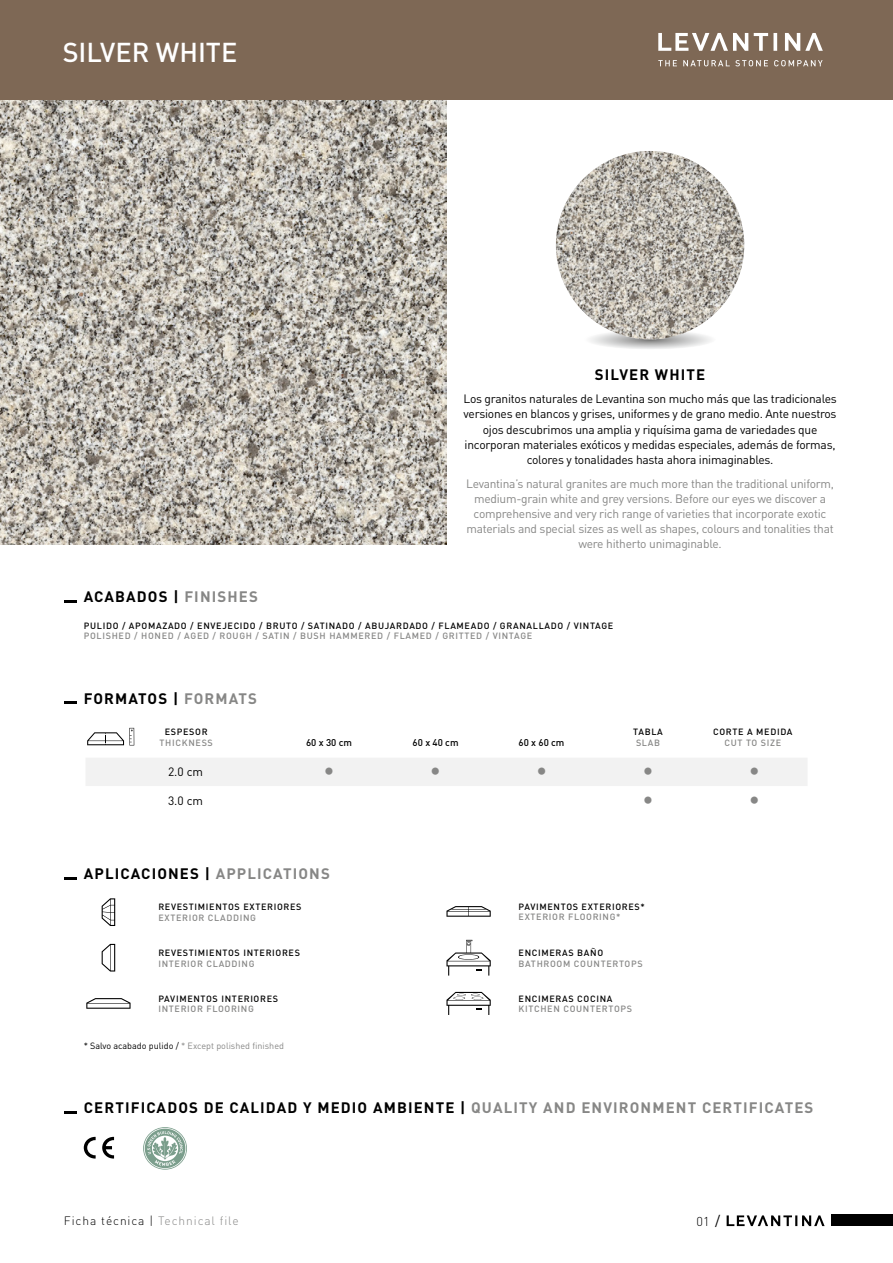
<style>
.page{position:relative;width:893px;height:1263px;background:#fff}
.page>*{position:absolute;margin:0;border:0;box-sizing:border-box;transform-origin:0 0}
.t1{font:500 27px "DIN";color:#fff}
.t2{font:27px "Minion Pro";color:#878786}
.t3{font:700 15px "DIN";letter-spacing:.075em;color:#000}
.t4{font:300 12.75px "DIN";color:#000}
.t5{font:12px/15.1px "DIN";letter-spacing:-.02em;color:#000;text-align:center}
.t6{font:12px/15.1px "DIN";letter-spacing:-.02em;color:#878786;text-align:center}
.t7{font:300 12px "DIN";letter-spacing:.075em;color:#000}
.t8{font:500 9.75px "DIN";color:#000}
.t9{font:500 9px "DIN";letter-spacing:.075em;color:#000}
.t10{font:500 9px "DIN";letter-spacing:.075em;color:#878786}
.t11{font:9px "DIN";color:#878786}
.s1{color:#878786}
.s2{color:#000}
.s3{font-family:"DIN Regular Alternate";font-weight:400;font-size:14.25px}
</style>
<div class="page">
<img style="left:0;top:100px;width:446px;height:444px">
<div style="left:0;top:0;width:893px;height:100px;background:#7e6855"></div>
<svg style="left:590px;top:329px;width:121px;height:20px"></svg>
<img style="left:556px;top:151px;width:188px;height:188px;border-radius:94px">
<div style="left:831px;top:1215px;width:62px;height:11px;background:#000"></div>
<svg style="left:727px;top:1215px;width:98px;height:11px"></svg>
<svg style="left:64px;top:600px;width:13px;height:2px"></svg>
<svg style="left:64px;top:702px;width:13px;height:2px"></svg>
<svg style="left:87px;top:728px;width:47px;height:17px"></svg>
<div style="left:86px;top:758px;width:721px;height:28px;background:#f2f2f2"></div>
<svg style="left:84px;top:1137px;width:12px;height:21px"></svg>
<svg style="left:102px;top:1137px;width:12px;height:21px"></svg>
<svg style="left:143px;top:1127px;width:44px;height:43px"></svg>
<svg style="left:144px;top:1128px;width:42px;height:41px"></svg>
<svg style="left:145px;top:1128px;width:40px;height:40px"></svg>
<svg style="left:147px;top:1131px;width:36px;height:35px"></svg>
<svg style="left:64px;top:1111px;width:13px;height:2px"></svg>
<svg style="left:658px;top:33px;width:165px;height:33px"></svg>
<svg style="left:64px;top:877px;width:13px;height:2px"></svg>
<svg style="left:102px;top:898px;width:13px;height:28px"></svg>
<svg style="left:102px;top:944px;width:13px;height:27px"></svg>
<svg style="left:86px;top:998px;width:45px;height:11px"></svg>
<svg style="left:446px;top:940px;width:45px;height:35px"></svg>
<svg style="left:446px;top:992px;width:45px;height:23px"></svg>
<svg style="left:446px;top:906px;width:45px;height:11px"></svg>
<h1 class="t1" style="left:63px;top:34px;width:176px">SILVER WHITE</h1>
<p class="t3" style="left:595px;top:364px;width:112px">SILVER WHITE</p>
<p class="t5" style="left:463px;top:392px;width:375px">Los granitos naturales de Levantina son mucho más que las tradicionales versiones en blancos y grises, uniformes y de grano medio. Ante nuestros ojos descubrimos una amplia y riquísima gama de variedades que incorporan materiales exóticos y medidas especiales, además de formas, colores y tonalidades hasta ahora inimaginables.</p>
<p class="t6" style="left:466px;top:476px;width:370px">Levantina’s natural granites are much more than the traditional uniform, medium-grain white and grey versions. Before our eyes we discover a comprehensive and very rich range of varieties that incorporate exotic materials and special sizes as well as shapes, colours and tonalities that were hitherto unimaginable.</p>
<p class="t3" style="left:84px;top:587px;width:176px">ACABADOS | <span class="s1">FINISHES</span></p>
<p class="t9" style="left:84px;top:619px;width:531px">PULIDO / APOMAZADO / ENVEJECIDO / BRUTO / SATINADO / ABUJARDADO / FLAMEADO / GRANALLADO / VINTAGE</p>
<p class="t10" style="left:84px;top:630px;width:450px">POLISHED / HONED / AGED / ROUGH / SATIN / BUSH HAMMERED / FLAMED / GRITTED / VINTAGE</p>
<p class="t3" style="left:84px;top:688px;width:175px">FORMATOS | <span class="s1">FORMATS</span></p>
<p class="t9" style="left:165px;top:726px;width:44px">ESPESOR</p>
<p class="t10" style="left:160px;top:737px;width:55px">THICKNESS</p>
<p class="t8" style="left:306px;top:736px;width:47px">60 x 30 cm</p>
<p class="t8" style="left:413px;top:736px;width:47px">60 x 40 cm</p>
<p class="t8" style="left:518px;top:736px;width:47px">60 x 60 cm</p>
<p class="t5" style="left:168px;top:765px;width:37px">2.0 cm</p>
<h1 class="t2" style="left:324px;top:750px;width:12px">•</h1>
<h1 class="t2" style="left:430px;top:750px;width:12px">•</h1>
<h1 class="t2" style="left:536px;top:750px;width:12px">•</h1>
<h1 class="t2" style="left:643px;top:750px;width:12px">•</h1>
<h1 class="t2" style="left:749px;top:750px;width:12px">•</h1>
<p class="t5" style="left:168px;top:793px;width:37px">3.0 cm</p>
<h1 class="t2" style="left:643px;top:779px;width:12px">•</h1>
<h1 class="t2" style="left:749px;top:779px;width:12px">•</h1>
<p class="t9" style="left:713px;top:726px;width:81px">CORTE A MEDIDA</p>
<p class="t10" style="left:724px;top:737px;width:58px">CUT TO SIZE</p>
<p class="t9" style="left:633px;top:726px;width:31px">TABLA</p>
<p class="t10" style="left:636px;top:737px;width:26px">SLAB</p>
<p class="t3" style="left:84px;top:864px;width:248px">APLICACIONES | <span class="s1">APPLICATIONS</span></p>
<p class="t9" style="left:158px;top:901px;width:145px">REVESTIMIENTOS EXTERIORES</p>
<p class="t10" style="left:158px;top:911px;width:99px">EXTERIOR CLADDING</p>
<p class="t9" style="left:158px;top:947px;width:143px">REVESTIMIENTOS INTERIORES</p>
<p class="t10" style="left:158px;top:957px;width:98px">INTERIOR CLADDING</p>
<p class="t9" style="left:158px;top:992px;width:121px">PAVIMENTOS INTERIORES</p>
<p class="t10" style="left:158px;top:1003px;width:97px">INTERIOR FLOORING</p>
<p class="t11" style="left:84px;top:1040px;width:202px"><span class="s2">* Salvo acabado pulido /</span> * Except polished finished</p>
<p class="t9" style="left:519px;top:900px;width:128px">PAVIMENTOS EXTERIORES*</p>
<p class="t10" style="left:519px;top:911px;width:104px">EXTERIOR FLOORING*</p>
<p class="t9" style="left:519px;top:947px;width:86px">ENCIMERAS BAÑO</p>
<p class="t10" style="left:519px;top:957px;width:126px">BATHROOM COUNTERTOPS</p>
<p class="t9" style="left:519px;top:992px;width:95px">ENCIMERAS COCINA</p>
<p class="t10" style="left:519px;top:1003px;width:115px">KITCHEN COUNTERTOPS</p>
<p class="t3" style="left:84px;top:1098px;width:731px">CERTIFICADOS DE CALIDAD Y MEDIO AMBIENTE | <span class="s1">QUALITY AND ENVIRONMENT CERTIFICATES</span></p>
<p class="t7" style="left:64px;top:1213px;width:176px">Ficha técnica | <span class="s1">Technical file</span></p>
<p class="t4" style="left:696px;top:1213px;width:25px">01 <span class="s3">/</span></p>
</div>
